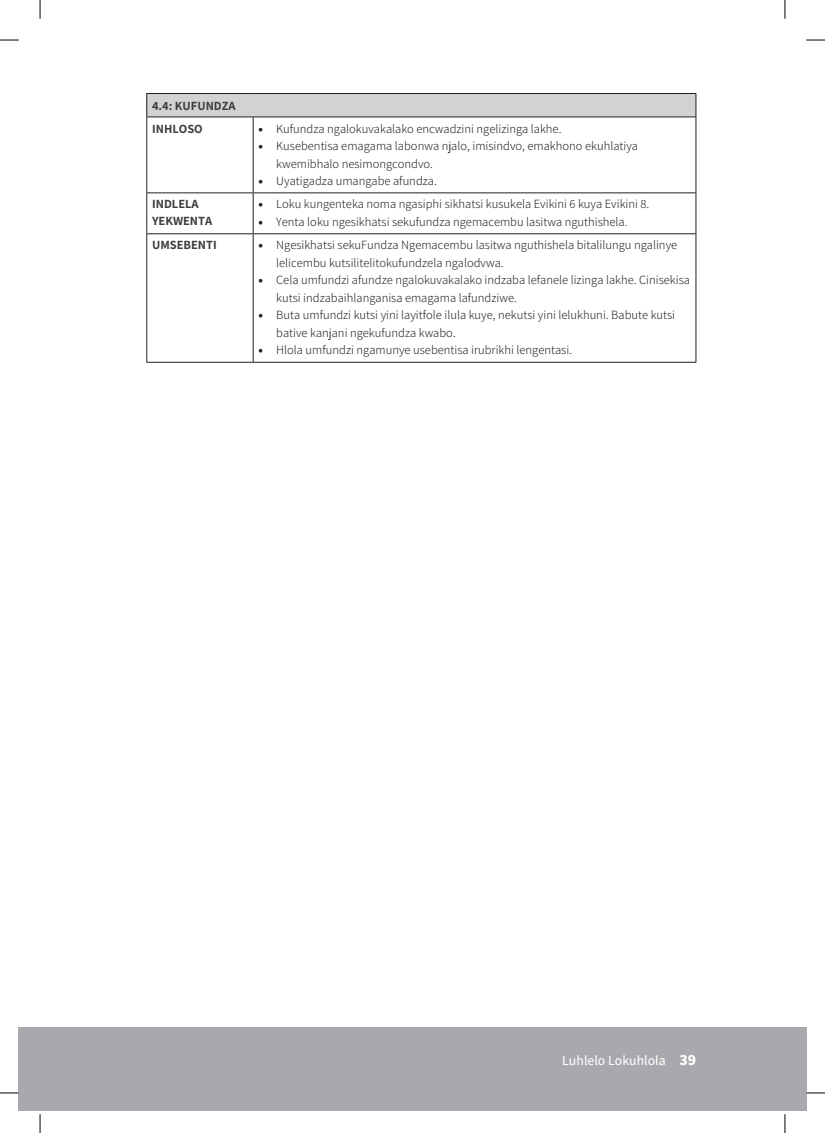
<style>
.page{position:relative;width:825px;height:1133px;background:#fff}
.page>*{position:absolute;margin:0;border:0;box-sizing:border-box;transform-origin:0 0}
.t1{font:500 13.75px "Assistant";color:#fff}
.t2{font:300 12.5px/17.5px "Assistant";color:#231f20}
.t3{font:700 12.5px/22.8px "Assistant";color:#3e3e3f}
.s1{font-weight:800}
.s2{font-family:"Noto Sans JP";font-weight:900}
</style>
<div class="page">
<div style="left:40px;top:1027px;width:765px;height:83px;background:#a8a9ad"></div>
<div style="left:19px;top:1027px;width:21px;height:83px;background:#a8a9ad"></div>
<div style="left:147px;top:93px;width:548px;height:24px;background:#d1d2d4"></div>
<svg style="left:147px;top:118px;width:548px;height:244px"></svg>
<svg style="left:695px;top:94px;width:1px;height:23px"></svg>
<hr style="left:253px;top:117px;width:1px;height:75px;background:#231f20">
<hr style="left:695px;top:117px;width:1px;height:75px;background:#231f20">
<hr style="left:146px;top:117px;width:1px;height:75px;background:#231f20">
<hr style="left:146px;top:192px;width:107px;height:1px;background:#231f20">
<hr style="left:146px;top:193px;width:1px;height:40px;background:#231f20">
<hr style="left:146px;top:234px;width:1px;height:128px;background:#231f20">
<hr style="left:146px;top:93px;width:107px;height:1px;background:#231f20">
<svg style="left:146px;top:94px;width:1px;height:23px"></svg>
<hr style="left:253px;top:93px;width:443px;height:1px;background:#231f20">
<hr style="left:146px;top:117px;width:107px;height:1px;background:#231f20">
<hr style="left:253px;top:117px;width:443px;height:1px;background:#231f20">
<hr style="left:253px;top:192px;width:443px;height:1px;background:#231f20">
<hr style="left:253px;top:193px;width:1px;height:40px;background:#231f20">
<hr style="left:695px;top:193px;width:1px;height:40px;background:#231f20">
<hr style="left:146px;top:233px;width:107px;height:1px;background:#231f20">
<hr style="left:253px;top:233px;width:443px;height:1px;background:#231f20">
<hr style="left:253px;top:234px;width:1px;height:128px;background:#231f20">
<hr style="left:695px;top:234px;width:1px;height:128px;background:#231f20">
<hr style="left:146px;top:362px;width:107px;height:1px;background:#231f20">
<hr style="left:253px;top:362px;width:443px;height:1px;background:#231f20">
<svg style="left:0;top:39px;width:19px;height:2px"></svg>
<svg style="left:806px;top:39px;width:18px;height:2px"></svg>
<svg style="left:0;top:1092px;width:19px;height:1px"></svg>
<svg style="left:805px;top:1092px;width:19px;height:1px"></svg>
<svg style="left:39px;top:0;width:2px;height:19px"></svg>
<svg style="left:39px;top:1114px;width:2px;height:18px"></svg>
<svg style="left:784px;top:0;width:1px;height:19px"></svg>
<svg style="left:784px;top:1114px;width:1px;height:18px"></svg>
<p class="t3" style="left:152px;top:94px;width:85px">4.4: KUFUNDZA<br>INHLOSO</p>
<p class="t2" style="left:258px;top:119px;width:304px"><span class="s1">•</span> Kufundza ngalokuvakalako encwadzini ngelizinga lakhe.</p>
<p class="t2" style="left:276px;top:136px;width:363px;text-indent:-18px"><span class="s1">•</span> Kusebentisa emagama labonwa njalo, imisindvo, emakhono ekuhlatiya kwemibhalo nesimongcondvo.</p>
<p class="t2" style="left:258px;top:171px;width:180px"><span class="s1">•</span> Uyatigadza umangabe afundza.</p>
<p class="t3" style="left:152px;top:195px;width:62px;line-height:16.9px">INDLELA<br>YEKWENTA</p>
<p class="t2" style="left:258px;top:195px;width:392px"><span class="s1">•</span> Loku kungenteka noma ngasiphi sikhatsi kusukela Evikini 6 kuya Evikini 8.</p>
<p class="t2" style="left:258px;top:212px;width:370px"><span class="s1">•</span> Yenta loku ngesikhatsi sekufundza ngemacembu lasitwa nguthishela.</p>
<p class="t3" style="left:152px;top:233px;width:66px">UMSEBENTI</p>
<p class="t2" style="left:276px;top:236px;width:402px;text-indent:-18px"><span class="s1">•</span> Ngesikhatsi sekuFundza Ngemacembu lasitwa nguthishela bitalilungu ngalinye lelicembu kutsilitelitokufundzela ngalodvwa.</p>
<p class="t2" style="left:276px;top:271px;width:415px;text-indent:-18px"><span class="s1">•</span> Cela umfundzi afundze ngalokuvakalako indzaba lefanele lizinga lakhe. Cinisekisa kutsi indzabaihlanganisa emagama lafundziwe.</p>
<p class="t2" style="left:276px;top:306px;width:400px;text-indent:-18px"><span class="s1">•</span> Buta umfundzi kutsi yini layitfole ilula kuye, nekutsi yini lelukhuni. Babute kutsi bative kanjani ngekufundza kwabo.</p>
<p class="t2" style="left:258px;top:341px;width:315px"><span class="s1">•</span> Hlola umfundzi ngamunye usebentisa irubrikhi lengentasi.</p>
<p class="t1" style="left:562px;top:1050px;width:135px">Luhlelo Lokuhlola <span class="s2">39</span></p>
</div>
